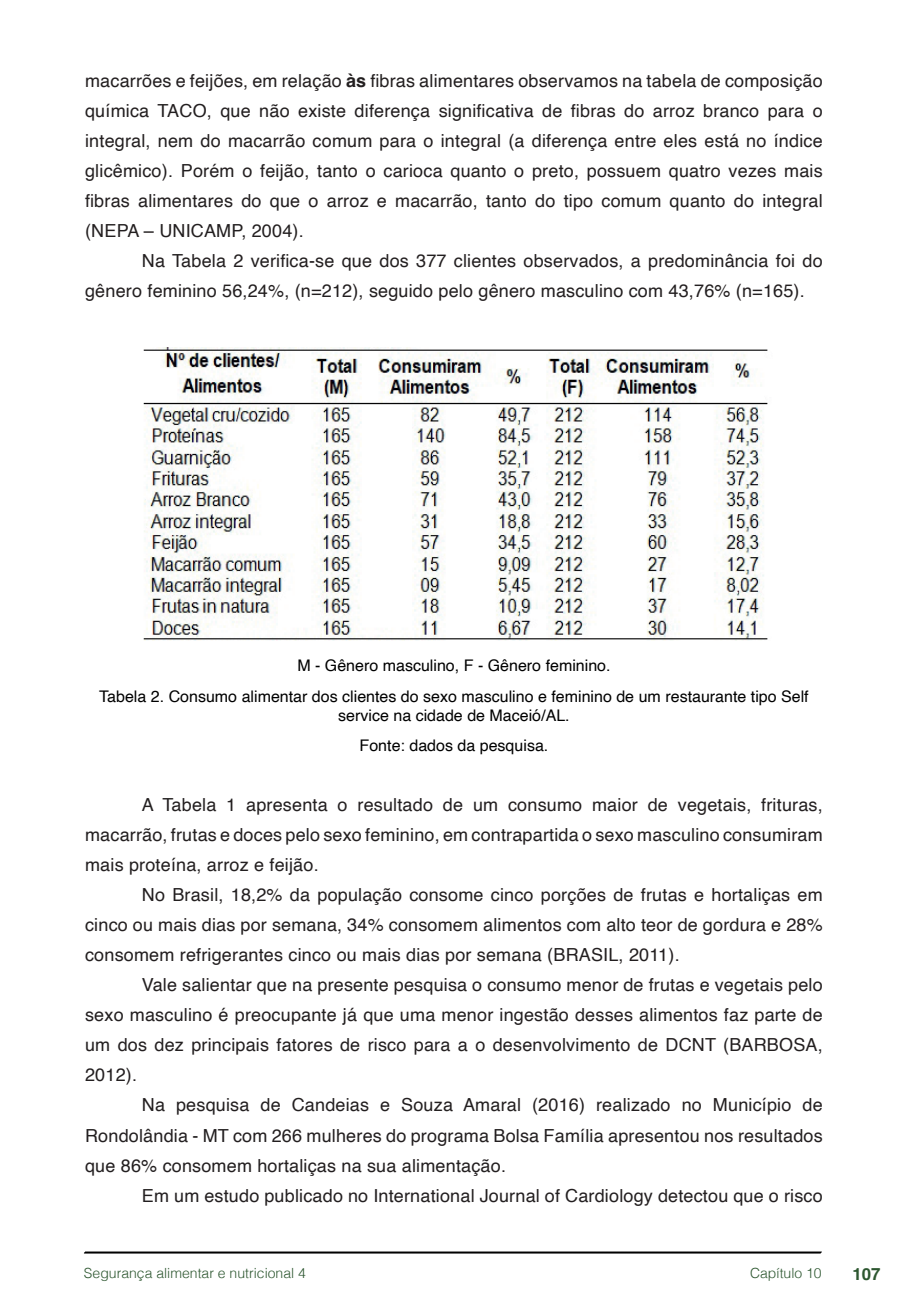
<style>
.page{position:relative;width:908px;height:1304px;background:#fff}
.page>*{position:absolute;margin:0;border:0;box-sizing:border-box;transform-origin:0 0}
.t1{font:18px/30px "Helvetica";letter-spacing:.01em;color:#231f20;text-align:justify}
.t2{font:700 16.8px "Helvetica";color:#2d5730}
.t3{font:16px/30.6px "Helvetica";color:#000;text-align:center}
.t4{font:300 14px "Helvetica";color:#2d5730}
.s1{font-weight:700}
</style>
<div class="page">
<svg style="left:84px;top:1251px;width:737px;height:3px;background:#515151"></svg>
<img style="left:143px;top:347px;width:625px;height:294px">
<p class="t1" style="left:85px;top:66px;width:738px">macarrões e feijões, em relação <span class="s1">às</span> fibras alimentares observamos na tabela de composição química TACO, que não existe diferença significativa de fibras do arroz branco para o integral, nem do macarrão comum para o integral (a diferença entre eles está no índice glicêmico). Porém o feijão, tanto o carioca quanto o preto, possuem quatro vezes mais fibras alimentares do que o arroz e macarrão, tanto do tipo comum quanto do integral (NEPA – UNICAMP, 2004).</p>
<p class="t1" style="left:85px;top:246px;width:738px;text-indent:57px">Na Tabela 2 verifica-se que dos 377 clientes observados, a predominância foi do gênero feminino 56,24%, (n=212), seguido pelo gênero masculino com 43,76% (n=165).</p>
<p class="t3" style="left:99px;top:651px;width:710px">M - Gênero masculino, F - Gênero feminino.<br>Tabela 2. Consumo alimentar dos clientes do sexo masculino e feminino de um restaurante tipo Self</p>
<p class="t3" style="left:338px;top:700px;width:233px">service na cidade de Maceió/AL.<br>Fonte: dados da pesquisa.</p>
<p class="t1" style="left:85px;top:791px;width:738px;text-indent:57px">A Tabela 1 apresenta o resultado de um consumo maior de vegetais, frituras, macarrão, frutas e doces pelo sexo feminino, em contrapartida o sexo masculino consumiram mais proteína, arroz e feijão.</p>
<p class="t1" style="left:85px;top:881px;width:738px;text-indent:57px">No Brasil, 18,2% da população consome cinco porções de frutas e hortaliças em cinco ou mais dias por semana, 34% consomem alimentos com alto teor de gordura e 28% consomem refrigerantes cinco ou mais dias por semana (BRASIL, 2011).</p>
<p class="t1" style="left:85px;top:971px;width:738px;text-indent:57px">Vale salientar que na presente pesquisa o consumo menor de frutas e vegetais pelo sexo masculino é preocupante já que uma menor ingestão desses alimentos faz parte de um dos dez principais fatores de risco para a o desenvolvimento de DCNT (BARBOSA, 2012).</p>
<p class="t1" style="left:85px;top:1091px;width:738px;text-indent:57px">Na pesquisa de Candeias e Souza Amaral (2016) realizado no Município de Rondolândia - MT com 266 mulheres do programa Bolsa Família apresentou nos resultados que 86% consomem hortaliças na sua alimentação.</p>
<p class="t1" style="left:142px;top:1181px;width:682px">Em um estudo publicado no International Journal of Cardiology detectou que o risco</p>
<p class="t4" style="left:84px;top:1261px;width:223px">Segurança alimentar e nutricional 4</p>
<p class="t4" style="left:749px;top:1261px;width:73px">Capítulo 10</p>
<p class="t2" style="left:851px;top:1264px;width:30px">107</p>
</div>
